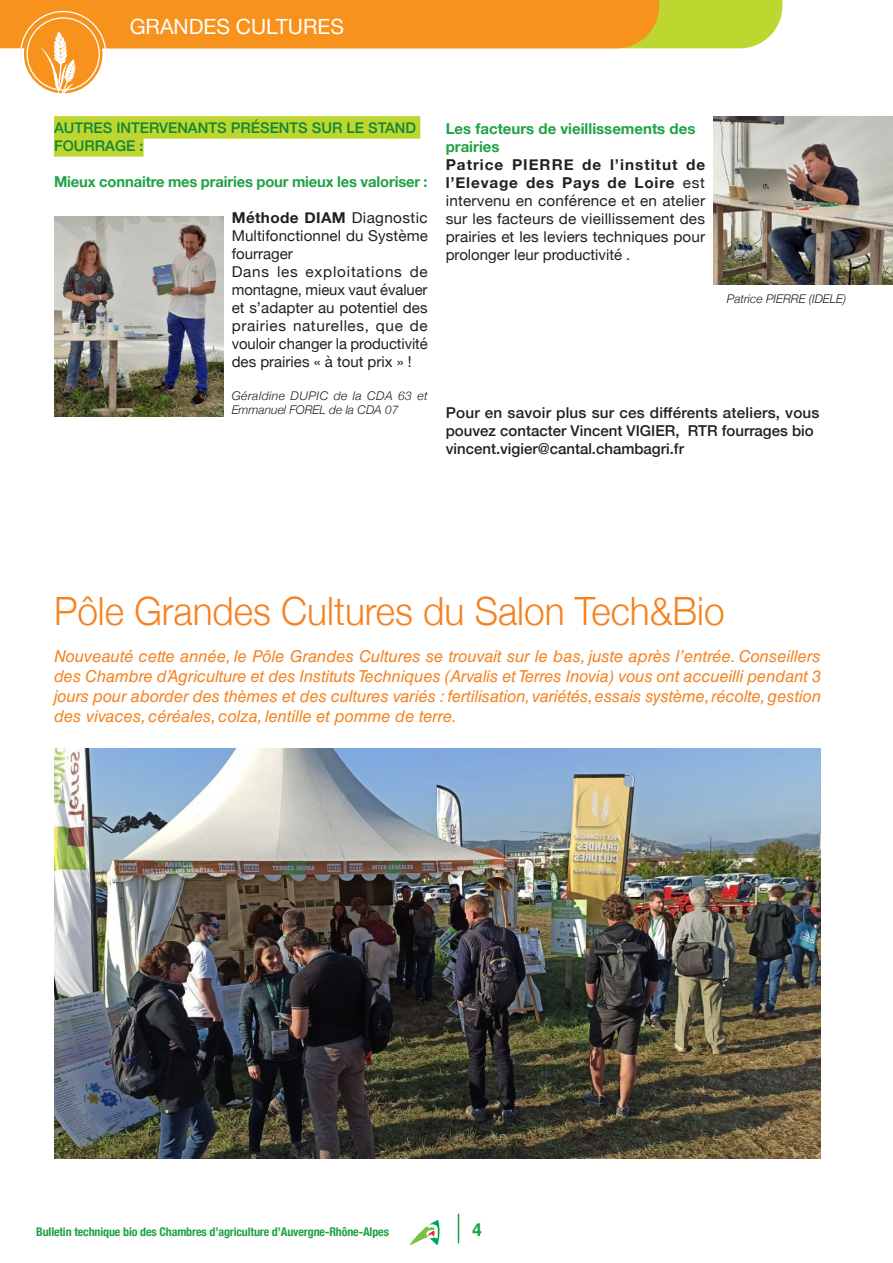
<style>
.page{position:relative;width:893px;height:1263px;background:#fff}
.page>*{position:absolute;margin:0;border:0;box-sizing:border-box;transform-origin:0 0}
.t1{font:300 39px "Helvetica Neue";color:#f58220;scale:.95 1}
.t2{font:21px "Helvetica Neue";color:#fff}
.t3{font:700 18px "Helvetica";color:#1fa245}
.t4{font:italic 16.5px/19.8px "Helvetica LT Std";color:#f58220;text-align:justify}
.t5{font:15px/18px "Helvetica Neue";color:#231f20;text-align:justify}
.t6{font:500 15px/18px "Helvetica Neue";color:#231f20}
.t7{font:700 15px/18px "Helvetica Neue";letter-spacing:-.01em;color:#1fa245}
.t8{font:500 14.7px/18px "Helvetica Neue";color:#118637}
.t9{font:700 condensed 12px "Helvetica Neue";letter-spacing:-.01em;color:#1fa245}
.t10{font:italic 300 12px/14.4px "Helvetica Neue";letter-spacing:.035em;color:#231f20}
.t11{font:italic 300 12px "Helvetica Neue";color:#231f20}
.s1{font-weight:700}
</style>
<div class="page">
<svg style="left:0;top:0;width:782px;height:94px"></svg>
<svg style="left:410px;top:1220px;width:30px;height:25px"></svg>
<svg style="left:458px;top:1214px;width:1px;height:29px"></svg>
<div style="left:54px;top:116px;width:366px;height:23px;background:#bed630"></div>
<div style="left:54px;top:134px;width:90px;height:23px;background:#bed630"></div>
<img style="left:54px;top:217px;width:169px;height:200px">
<img style="left:714px;top:117px;width:179px;height:168px">
<img style="left:54px;top:748px;width:767px;height:411px">
<h2 class="t2" style="left:130px;top:12px;width:216px">GRANDES CULTURES</h2>
<p class="t8" style="left:54px;top:118px;width:364px">AUTRES INTERVENANTS PRÉSENTS SUR LE STAND<br>FOURRAGE :</p>
<p class="t7" style="left:54px;top:173px;width:375px">Mieux connaitre mes prairies pour mieux les valoriser :</p>
<p class="t5" style="left:232px;top:210px;width:198px"><span class="s1">Méthode DIAM</span> Diagnostic Multifonctionnel du Système fourrager</p>
<p class="t5" style="left:232px;top:264px;width:198px">Dans les exploitations de montagne, mieux vaut évaluer et s’adapter au potentiel des prairies naturelles, que de vouloir changer la productivité des prairies « à tout prix » !</p>
<p class="t10" style="left:232px;top:388px;width:198px">Géraldine DUPIC de la CDA 63 et<br>Emmanuel FOREL de la CDA 07</p>
<p class="t7" style="left:446px;top:120px;width:251px">Les facteurs de vieillissements des prairies</p>
<p class="t5" style="left:446px;top:156px;width:261px"><span class="s1">Patrice PIERRE de l’institut de l’Elevage des Pays de Loire</span> est intervenu en conférence et en atelier sur les facteurs de vieillissement des prairies et les leviers techniques pour prolonger leur productivité .</p>
<p class="t11" style="left:727px;top:289px;width:121px">Patrice PIERRE (IDELE)</p>
<p class="t6" style="left:446px;top:403px;width:375px">Pour en savoir plus sur ces différents ateliers, vous pouvez contacter Vincent VIGIER, RTR fourrages bio</p>
<p class="t6" style="left:446px;top:439px;width:240px">vincent.vigier@cantal.chambagri.fr</p>
<p class="t1" style="left:54px;top:579px;width:707px">Pôle Grandes Cultures du Salon Tech&amp;Bio</p>
<p class="t4" style="left:54px;top:647px;width:769px">Nouveauté cette année, le Pôle Grandes Cultures se trouvait sur le bas, juste après l’entrée. Conseillers des Chambre d’Agriculture et des Instituts Techniques (Arvalis et Terres Inovia) vous ont accueilli pendant 3 jours pour aborder des thèmes et des cultures variés : fertilisation, variétés, essais système, récolte, gestion des vivaces, céréales, colza, lentille et pomme de terre.</p>
<p class="t9" style="left:36px;top:1222px;width:354px">Bulletin technique bio des Chambres d’agriculture d’Auvergne-Rhône-Alpes</p>
<p class="t3" style="left:472px;top:1215px;width:12px">4</p>
</div>
